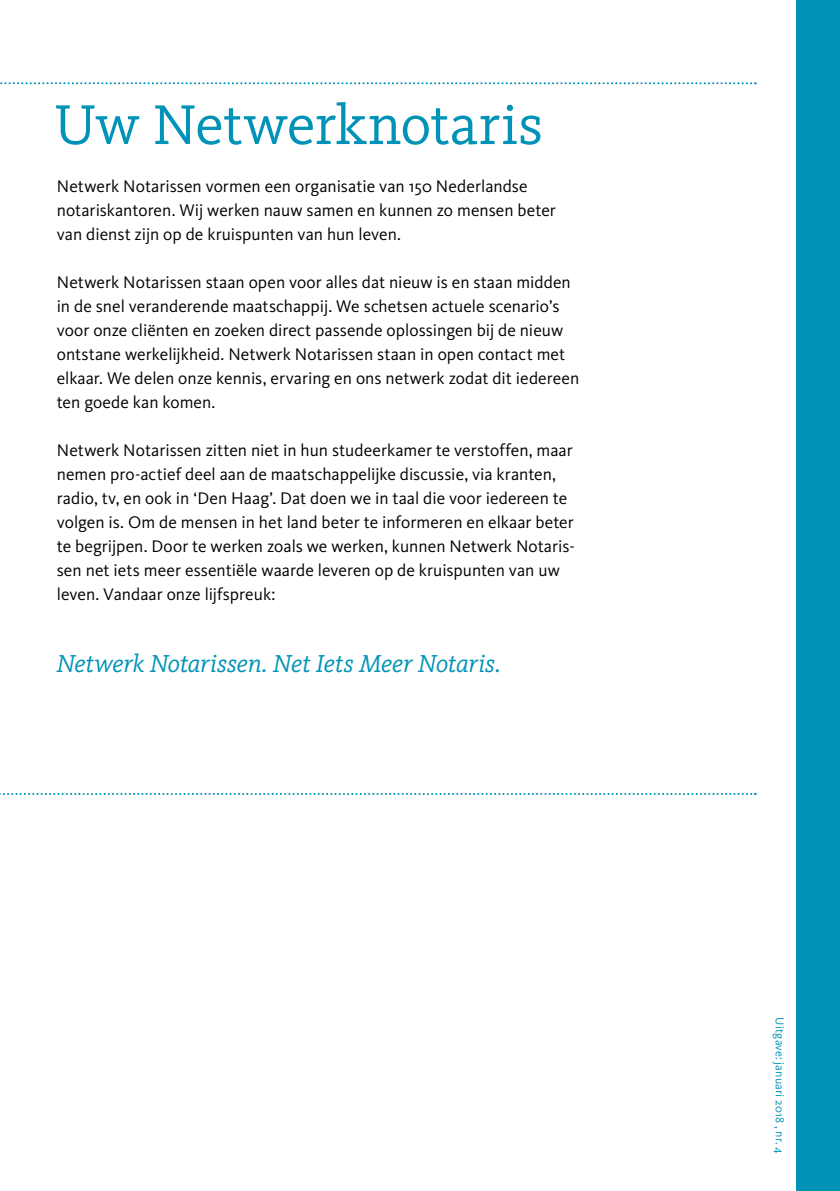
<style>
.page{position:relative;width:840px;height:1191px;background:#fff}
.page>*{position:absolute;margin:0;border:0;box-sizing:border-box;transform-origin:0 0}
.t1{font:58px "Kievit Slab Pro";letter-spacing:-.01em;color:#0093b7}
.t2{font:italic 25.4px "Kievit Slab Pro";letter-spacing:-.01em;color:#0093b7}
.t3{font:17.4px/24px "Kievit";color:#000}
.t4{font:12px "Kievit";letter-spacing:.01em;color:#0093b7}
</style>
<div class="page">
<svg style="left:0;top:82px;width:755px;height:2px"></svg>
<div style="left:796px;top:0;width:43px;height:1191px;background:#0093b7"></div>
<svg style="left:0;top:793px;width:755px;height:2px"></svg>
<h1 class="t1" style="left:54px;top:90px;width:490px">Uw Netwerknotaris</h1>
<p class="t3" style="left:57px;top:174px;width:500px">Netwerk Notarissen vormen een organisatie van 150 Nederlandse notariskantoren. Wij werken nauw samen en kunnen zo mensen beter van dienst zijn op de kruispunten van hun leven.</p>
<p class="t3" style="left:57px;top:270px;width:523px">Netwerk Notarissen staan open voor alles dat nieuw is en staan midden in de snel veranderende maatschappij. We schetsen actuele scenario’s voor onze cliënten en zoeken direct passende oplossingen bij de nieuw ontstane werkelijkheid. Netwerk Notarissen staan in open contact met elkaar. We delen onze kennis, ervaring en ons netwerk zodat dit iedereen ten goede kan komen.</p>
<p class="t3" style="left:57px;top:438px;width:519px">Netwerk Notarissen zitten niet in hun studeerkamer te verstoffen, maar nemen pro-actief deel aan de maatschappelijke discussie, via kranten, radio, tv, en ook in ‘Den Haag’. Dat doen we in taal die voor iedereen te volgen is. Om de mensen in het land beter te informeren en elkaar beter te begrijpen. Door te werken zoals we werken, kunnen Netwerk Notaris&shy;sen net iets meer essentiële waarde leveren op de kruispunten van uw leven. Vandaar onze lijfspreuk:</p>
<h2 class="t2" style="left:57px;top:648px;width:445px">Netwerk Notarissen. Net Iets Meer Notaris.</h2>
<p class="t4" style="left:786px;top:1017px;width:138px;rotate:90deg">Uitgave: januari 2018 , nr. 4</p>
</div>
